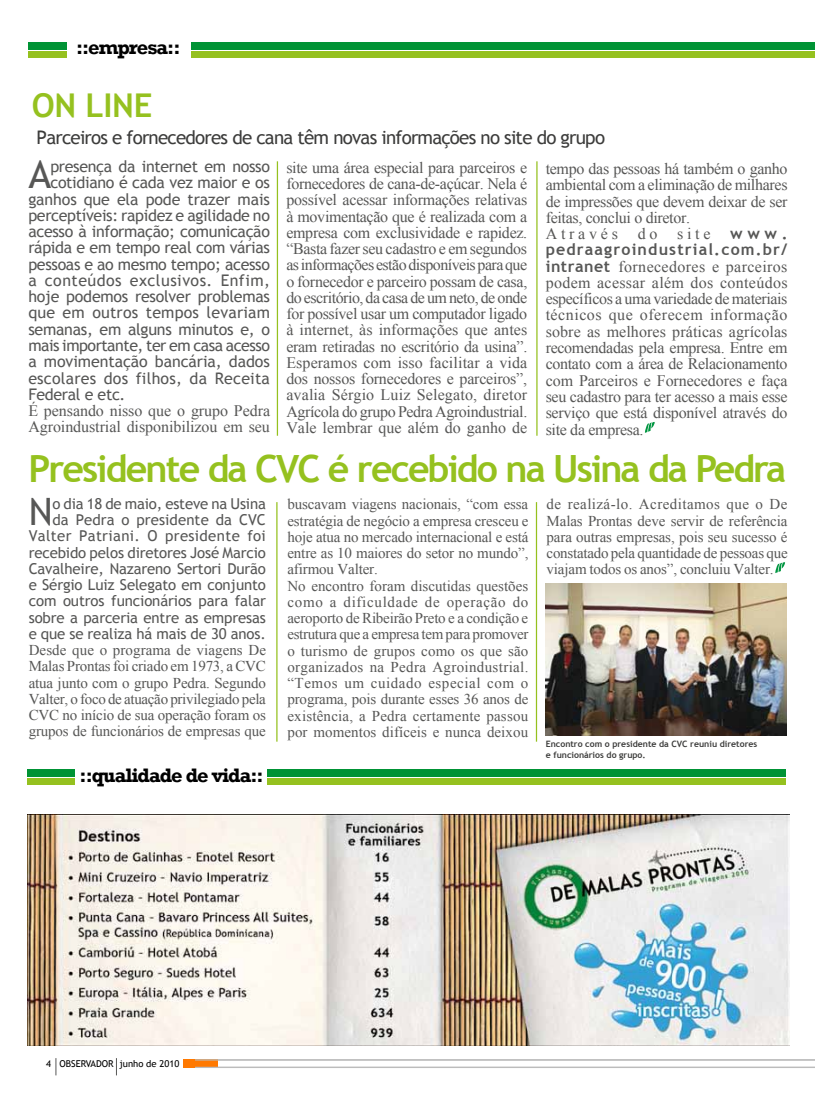
<style>
.page{position:relative;width:815px;height:1099px;background:#fff}
.page>*{position:absolute;margin:0;border:0;box-sizing:border-box;transform-origin:0 0}
.t1{font:38.75px "Trebuchet MS";color:#575756}
.t2{font:37.75px "Trebuchet MS";color:#575756}
.t3{font:700 37.5px "Trebuchet MS";letter-spacing:-.05em;color:#95c11f}
.t4{font:700 32.75px "Trebuchet MS";letter-spacing:-.01em;color:#95c11f}
.t5{font:700 20px "Rockwell";letter-spacing:-.05em;color:#000}
.t6{font:18.75px "Trebuchet MS";letter-spacing:-.04em;color:#3c3c3b}
.t7{font:16px/16.2px "Times New Roman";letter-spacing:-.02em;color:#575756}
.t8{font:16px "Trebuchet MS";letter-spacing:-.02em;color:#575756}
.t9{font:16px "Trebuchet MS";letter-spacing:.015em;color:#575756}
.t10{font:16px "Trebuchet MS";letter-spacing:.03em;color:#575756}
.t11{font:700 16px "Trebuchet MS";letter-spacing:.07em;color:#575756}
.t12{font:16px "Trebuchet MS";letter-spacing:.01em;color:#575756}
.t13{font:15px/16.2px "Times New Roman";letter-spacing:-.01em;color:#575756;text-align:justify}
.t14{font:15px/16.2px "Trebuchet MS";letter-spacing:-.01em;color:#575756;text-align:right}
.t15{font:9.5px "Trebuchet MS";color:#000}
.t16{font:700 8.75px/11.2px "Trebuchet MS";color:#3c3c3b}
.s1{font-family:"Trebuchet MS";font-weight:700}
</style>
<div class="page">
<div style="left:183px;top:1059px;width:35px;height:8px;background:#ff7900"></div>
<svg style="left:56px;top:1058px;width:1px;height:17px"></svg>
<svg style="left:116px;top:1058px;width:1px;height:17px"></svg>
<hr style="left:195px;top:1066px;width:620px;height:1px;background:#bcbcbc">
<hr style="left:195px;top:1059px;width:620px;height:1px;background:#bcbcbc">
<div style="left:28px;top:43px;width:787px;height:7px;background:#009335"></div>
<div style="left:28px;top:52px;width:787px;height:6px;background:#95c11f"></div>
<div style="left:67px;top:40px;width:107px;height:23px;background:#fff"></div>
<hr style="left:277px;top:161px;width:1px;height:275px;background:#95c11f">
<hr style="left:536px;top:161px;width:2px;height:275px;background:#95c11f">
<svg style="left:775px;top:562px;width:10px;height:11px"></svg>
<svg style="left:645px;top:422px;width:10px;height:11px"></svg>
<div style="left:68px;top:41px;width:123px;height:20px;background:#fff"></div>
<hr style="left:276px;top:502px;width:2px;height:239px;background:#95c11f">
<hr style="left:536px;top:502px;width:1px;height:239px;background:#95c11f">
<div style="left:27px;top:768px;width:758px;height:8px;background:#009335"></div>
<div style="left:27px;top:778px;width:758px;height:6px;background:#95c11f"></div>
<div style="left:76px;top:766px;width:191px;height:22px;background:#fff"></div>
<img style="left:546px;top:584px;width:240px;height:151px">
<img style="left:27px;top:814px;width:762px;height:231px">
<p class="t5" style="left:76px;top:36px;width:106px">::empresa::</p>
<h3 class="t4" style="left:32px;top:85px;width:122px">ON LINE</h3>
<p class="t6" style="left:37px;top:126px;width:570px">Parceiros e fornecedores de cana têm novas informações no site do grupo</p>
<h1 class="t1" style="left:28px;top:152px;width:24px">A</h1>
<p class="t8" style="left:50px;top:157px;width:221px">presença da internet em nosso</p>
<p class="t8" style="left:50px;top:173px;width:221px">cotidiano é cada vez maior e os</p>
<p class="t8" style="left:28px;top:189px;width:243px">ganhos que ela pode trazer mais</p>
<p class="t8" style="left:28px;top:206px;width:243px">perceptíveis: rapidez e agilidade no</p>
<p class="t8" style="left:28px;top:222px;width:243px">acesso à informação; comunicação</p>
<p class="t8" style="left:28px;top:238px;width:243px">rápida e em tempo real com várias</p>
<p class="t8" style="left:28px;top:254px;width:243px">pessoas e ao mesmo tempo; acesso</p>
<p class="t10" style="left:28px;top:271px;width:243px">a conteúdos exclusivos. Enfim,</p>
<p class="t8" style="left:28px;top:287px;width:243px">hoje podemos resolver problemas</p>
<p class="t12" style="left:28px;top:303px;width:243px">que em outros tempos levariam</p>
<p class="t8" style="left:28px;top:319px;width:243px">semanas, em alguns minutos e, o</p>
<p class="t8" style="left:28px;top:336px;width:243px">mais importante, ter em casa acesso</p>
<p class="t8" style="left:28px;top:352px;width:243px">a movimentação bancária, dados</p>
<p class="t9" style="left:28px;top:368px;width:243px">escolares dos filhos, da Receita</p>
<p class="t8" style="left:28px;top:384px;width:99px">Federal e etc.</p>
<p class="t7" style="left:28px;top:402px;width:243px">É pensando nisso que o grupo Pedra<br>Agroindustrial disponibilizou em seu</p>
<p class="t7" style="left:286px;top:159px;width:243px;text-align:justify">site uma área especial para parceiros e fornecedores de cana-de-açúcar. Nela é possível acessar informações relativas à movimentação que é realizada com a empresa com exclusividade e rapidez. “Basta fazer seu cadastro e em segundos as informações estão disponíveis para que o fornecedor e parceiro possam de casa, do escritório, da casa de um neto, de onde for possível usar um computador ligado à internet, às informações que antes eram retiradas no escritório da usina”.<br>Esperamos com isso facilitar a vida dos nossos fornecedores e parceiros”, avalia Sérgio Luiz Selegato, diretor Agrícola do grupo Pedra Agroindustrial.<br>Vale lembrar que além do ganho de</p>
<p class="t7" style="left:546px;top:160px;width:243px">tempo das pessoas há também o ganho ambiental com a eliminação de milhares de impressões que devem deixar de ser feitas, conclui o diretor.<br>Através do site <span class="s1">www.</span></p>
<p class="t11" style="left:546px;top:240px;width:243px">pedraagroindustrial.com.br/</p>
<p class="t7" style="left:546px;top:258px;width:243px;text-align:justify"><span class="s1">intranet</span> fornecedores e parceiros podem acessar além dos conteúdos específicos a uma variedade de materiais técnicos que oferecem informação sobre as melhores práticas agrícolas recomendadas pela empresa. Entre em contato com a área de Relacionamento com Parceiros e Fornecedores e faça seu cadastro para ter acesso a mais esse serviço que está disponível através do site da empresa.</p>
<h3 class="t3" style="left:28px;top:445px;width:759px">Presidente da CVC é recebido na Usina da Pedra</h3>
<p class="t14" style="left:29px;top:495px;width:239px">o dia 18 de maio, esteve na Usina<br>da Pedra o presidente da CVC Valter Patriani. O presidente foi recebido pelos diretores José Marcio Cavalheire, Nazareno Sertori Durão e Sérgio Luiz Selegato em conjunto com outros funcionários para falar sobre a parceria entre as empresas e que se realiza há mais de 30 anos.</p>
<p class="t13" style="left:29px;top:641px;width:239px">Desde que o programa de viagens De Malas Prontas foi criado em 1973, a CVC atua junto com o grupo Pedra. Segundo Valter, o foco de atuação privilegiado pela CVC no início de sua operação foram os grupos de funcionários de empresas que</p>
<h2 class="t2" style="left:29px;top:489px;width:26px">N</h2>
<p class="t5" style="left:80px;top:763px;width:185px">::qualidade de vida::</p>
<p class="t13" style="left:287px;top:496px;width:243px;text-align:left">buscavam viagens nacionais, “com essa estratégia de negócio a empresa cresceu e hoje atua no mercado internacional e está entre as 10 maiores do setor no mundo”, afirmou Valter.<br>No encontro foram discutidas questões como a dificuldade de operação do aeroporto de Ribeirão Preto e a condição e estrutura que a empresa tem para promover o turismo de grupos como os que são organizados na Pedra Agroindustrial. “Temos um cuidado especial com o programa, pois durante esses 36 anos de existência, a Pedra certamente passou por momentos difíceis e nunca deixou</p>
<p class="t13" style="left:547px;top:496px;width:243px">de realizá-lo. Acreditamos que o De Malas Prontas deve servir de referência para outras empresas, pois seu sucesso é constatado pela quantidade de pessoas que viajam todos os anos”, concluiu Valter.</p>
<p class="t16" style="left:546px;top:738px;width:213px">Encontro com o presidente da CVC reuniu diretores e funcionários do grupo.</p>
<p class="t15" style="left:46px;top:1057px;width:135px">4 OBSERVADOR junho de 2010</p>
</div>
